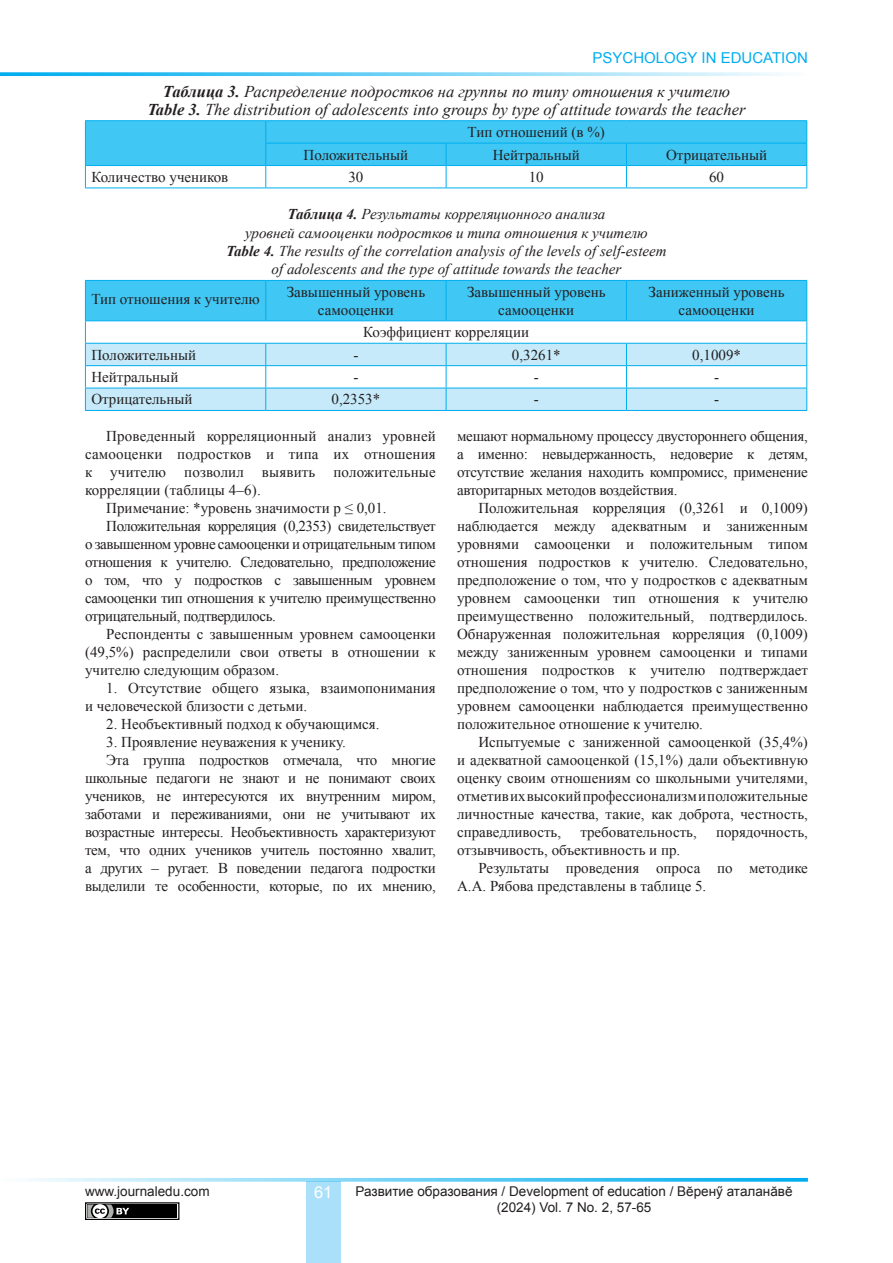
<style>
.page{position:relative;width:893px;height:1263px;background:#fff}
.page>*{position:absolute;margin:0;border:0;box-sizing:border-box;transform-origin:0 0}
.Разделы{font:italic 16.5px "Times New Roman";color:#231f20}
.t1{font:16.5px "Arial";color:#fff}
.Разделы-2{font:15px/18px "Times New Roman";color:#231f20;text-align:justify}
.Разделы-3{font:italic 15px "Times New Roman";color:#231f20}
.t2{font:15px "Arial";color:#00aeef}
.t3{font:13.5px/16.2px "Arial";color:#231f20;text-align:center}
.s1{font-weight:700}
</style>
<div class="page">
<div style="left:306px;top:1182px;width:34px;height:81px;background:#aae0f9"></div>
<svg style="left:0;top:72px;width:783px;height:4px;background:#7bd4f6"></svg>
<svg style="left:26px;top:1178px;width:782px;height:4px;background:#7ad4f6"></svg>
<div style="left:85px;top:1202px;width:94px;height:18px;border:1px solid #000"></div>
<div style="left:87px;top:1204px;width:90px;height:14px;background:#000"></div>
<svg style="left:87px;top:1204px;width:42px;height:14px"></svg>
<hr style="left:85px;top:188px;width:181px;height:1px;background:#00aeef">
<hr style="left:266px;top:188px;width:180px;height:1px;background:#00aeef">
<hr style="left:446px;top:188px;width:180px;height:1px;background:#00aeef">
<hr style="left:626px;top:188px;width:181px;height:1px;background:#00aeef">
<hr style="left:85px;top:120px;width:181px;height:1px;background:#00aeef">
<hr style="left:266px;top:120px;width:180px;height:1px;background:#00aeef">
<hr style="left:446px;top:120px;width:180px;height:1px;background:#00aeef">
<hr style="left:626px;top:120px;width:181px;height:1px;background:#00aeef">
<svg style="left:85px;top:121px;width:722px;height:67px"></svg>
<svg style="left:85px;top:280px;width:722px;height:130px"></svg>
<hr style="left:85px;top:410px;width:181px;height:1px;background:#00aeef">
<hr style="left:266px;top:410px;width:180px;height:1px;background:#00aeef">
<hr style="left:446px;top:410px;width:180px;height:1px;background:#00aeef">
<hr style="left:626px;top:410px;width:181px;height:1px;background:#00aeef">
<p class="t2" style="left:593px;top:48px;width:217px">PSYCHOLOGY IN EDUCATION</p>
<p class="Разделы" style="left:163px;top:80px;width:569px"><span class="s1">Таблица 3.</span> Распределение подростков на группы по типу отношения к учителю</p>
<p class="Разделы" style="left:147px;top:98px;width:600px"><span class="s1">Table 3.</span> The distribution of adolescents into groups by type of attitude towards the teacher</p>
<p class="Разделы-2" style="left:468px;top:123px;width:139px">Тип отношений (в %)</p>
<p class="Разделы-2" style="left:304px;top:145px;width:106px">Положительный</p>
<p class="Разделы-2" style="left:493px;top:145px;width:88px">Нейтральный</p>
<p class="Разделы-2" style="left:666px;top:145px;width:103px">Отрицательный</p>
<p class="Разделы-2" style="left:91px;top:168px;width:138px">Количество учеников</p>
<p class="Разделы-2" style="left:348px;top:168px;width:16px">30</p>
<p class="Разделы-2" style="left:529px;top:168px;width:16px">10</p>
<p class="Разделы-2" style="left:709px;top:168px;width:16px">60</p>
<p class="Разделы-3" style="left:287px;top:204px;width:319px"><span class="s1">Таблица 4.</span> Результаты корреляционного анализа</p>
<p class="Разделы-3" style="left:245px;top:222px;width:404px">уровней самооценки подростков и типа отношения к учителю</p>
<p class="Разделы-3" style="left:226px;top:240px;width:442px"><span class="s1">Table 4.</span> The results of the correlation analysis of the levels of self-esteem</p>
<p class="Разделы-3" style="left:272px;top:258px;width:351px">of adolescents and the type of attitude towards the teacher</p>
<p class="Разделы-2" style="left:91px;top:289px;width:170px">Тип отношения к учителю</p>
<p class="Разделы-2" style="left:287px;top:283px;width:140px;text-align:center">Завышенный уровень самооценки</p>
<p class="Разделы-2" style="left:467px;top:283px;width:140px;text-align:center">Завышенный уровень самооценки</p>
<p class="Разделы-2" style="left:649px;top:283px;width:137px;text-align:center">Заниженный уровень самооценки</p>
<p class="Разделы-2" style="left:363px;top:323px;width:167px">Коэффициент корреляции</p>
<p class="Разделы-2" style="left:91px;top:345px;width:106px">Положительный</p>
<p class="Разделы-2" style="left:353px;top:345px;width:6px">-</p>
<p class="Разделы-2" style="left:512px;top:345px;width:50px">0,3261*</p>
<p class="Разделы-2" style="left:692px;top:345px;width:50px">0,1009*</p>
<p class="Разделы-2" style="left:91px;top:368px;width:88px">Нейтральный</p>
<p class="Разделы-2" style="left:353px;top:368px;width:6px">-</p>
<p class="Разделы-2" style="left:534px;top:368px;width:6px">-</p>
<p class="Разделы-2" style="left:714px;top:368px;width:6px">-</p>
<p class="Разделы-2" style="left:91px;top:390px;width:103px">Отрицательный</p>
<p class="Разделы-2" style="left:332px;top:390px;width:50px">0,2353*</p>
<p class="Разделы-2" style="left:534px;top:390px;width:6px">-</p>
<p class="Разделы-2" style="left:714px;top:390px;width:6px">-</p>
<p class="Разделы-2" style="left:85px;top:426px;width:352px;text-indent:21px">Проведенный корреляционный анализ уровней самооценки подростков и типа их отношения к учителю позволил выявить положительные корреляции (таблицы 4–6).</p>
<p class="Разделы-2" style="left:106px;top:498px;width:282px">Примечание: *уровень значимости p ≤ 0,01.</p>
<p class="Разделы-2" style="left:85px;top:516px;width:352px;text-indent:21px">Положительная корреляция (0,2353) свидетельствует о завышенном уровне самооценки и отрицательным типом отношения к учителю. Следовательно, предположение о том, что у подростков с завышенным уровнем самооценки тип отношения к учителю преимущественно отрицательный, подтвердилось.</p>
<p class="Разделы-2" style="left:85px;top:624px;width:352px;text-indent:21px">Респонденты с завышенным уровнем самооценки (49,5%) распределили свои ответы в отношении к учителю следующим образом.</p>
<p class="Разделы-2" style="left:85px;top:678px;width:352px;text-indent:21px">1. Отсутствие общего языка, взаимопонимания и человеческой близости с детьми.</p>
<p class="Разделы-2" style="left:106px;top:714px;width:275px">2. Необъективный подход к обучающимся.</p>
<p class="Разделы-2" style="left:106px;top:732px;width:241px">3. Проявление неуважения к ученику.</p>
<p class="Разделы-2" style="left:85px;top:750px;width:352px;text-indent:21px">Эта группа подростков отмечала, что многие школьные педагоги не знают и не понимают своих учеников, не интересуются их внутренним миром, заботами и переживаниями, они не учитывают их возрастные интересы. Необъективность характеризуют тем, что одних учеников учитель постоянно хвалит, а других – ругает. В поведении педагога подростки выделили те особенности, которые, по их мнению,</p>
<p class="Разделы-2" style="left:457px;top:427px;width:352px">мешают нормальному процессу двустороннего общения, а именно: невыдержанность, недоверие к детям, отсутствие желания находить компромисс, применение авторитарных методов воздействия.</p>
<p class="Разделы-2" style="left:457px;top:499px;width:352px;text-indent:21px">Положительная корреляция (0,3261 и 0,1009) наблюдается между адекватным и заниженным уровнями самооценки и положительным типом отношения подростков к учителю. Следовательно, предположение о том, что у подростков с адекватным уровнем самооценки тип отношения к учителю преимущественно положительный, подтвердилось.<br>Обнаруженная положительная корреляция (0,1009) между заниженным уровнем самооценки и типами отношения подростков к учителю подтверждает предположение о том, что у подростков с заниженным уровнем самооценки наблюдается преимущественно положительное отношение к учителю.</p>
<p class="Разделы-2" style="left:457px;top:733px;width:352px;text-indent:21px">Испытуемые с заниженной самооценкой (35,4%) и адекватной самооценкой (15,1%) дали объективную оценку своим отношениям со школьными учителями, отметив их высокий профессионализм и положительные личностные качества, такие, как доброта, честность, справедливость,</p>
<p class="Разделы-2" style="left:580px;top:823px;width:118px">требовательность,</p>
<p class="Разделы-2" style="left:716px;top:823px;width:93px">порядочность,</p>
<p class="Разделы-2" style="left:457px;top:841px;width:225px">отзывчивость, объективность и пр.</p>
<p class="Разделы-2" style="left:457px;top:859px;width:352px;text-indent:21px">Результаты проведения опроса по методике<br>А.А. Рябова представлены в таблице 5.</p>
<p class="t3" style="left:85px;top:1183px;width:126px">www.journaledu.com</p>
<p class="t3" style="left:356px;top:1183px;width:438px">Развитие образования / Development of education / Вĕренӳ аталанăвĕ (2024) Vol. 7 No. 2, 57-65</p>
<p class="t1" style="left:314px;top:1181px;width:20px">61</p>
</div>
